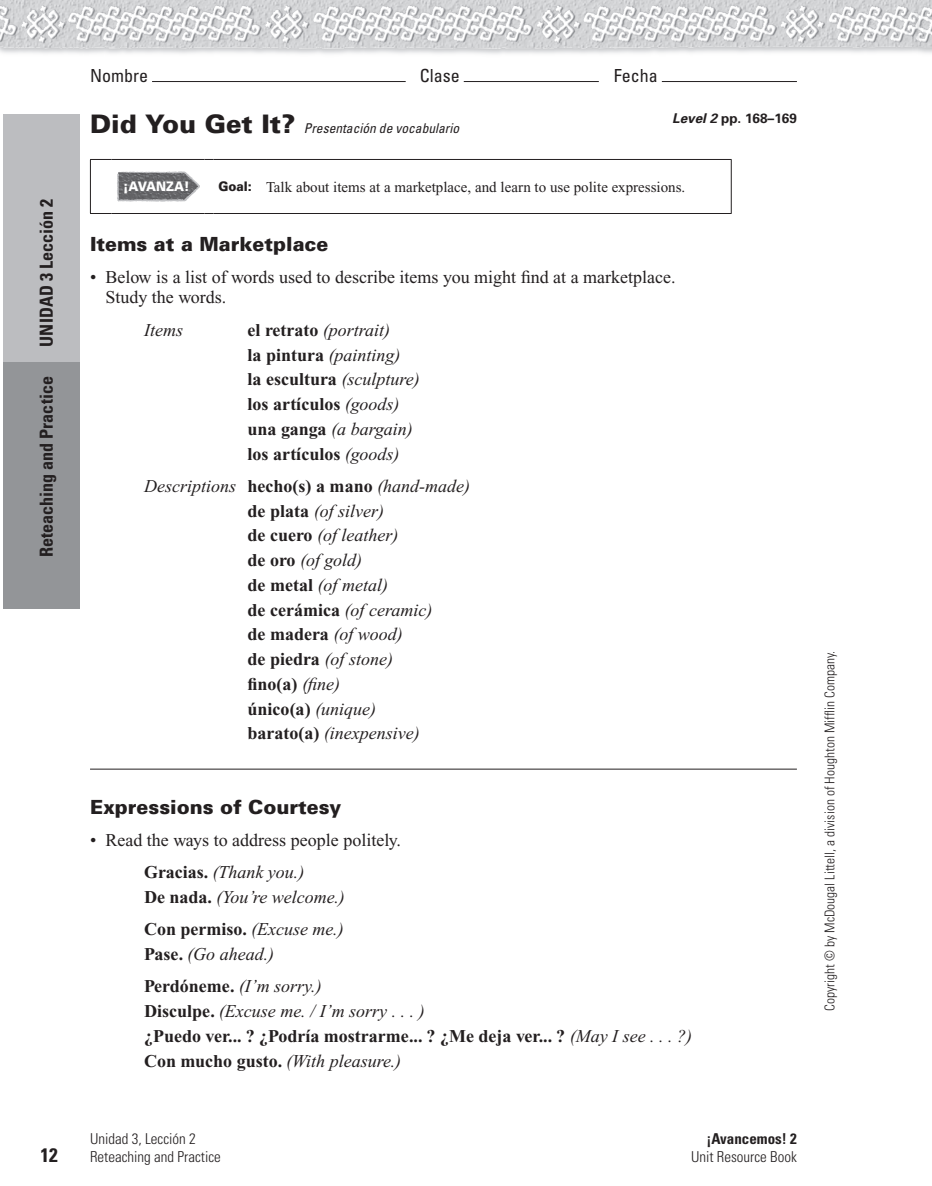
<style>
.page{position:relative;width:932px;height:1186px;background:#fff}
.page>*{position:absolute;margin:0;border:0;box-sizing:border-box;transform-origin:0 0}
.t1{font:900 19.5px "Univers";color:#231f20}
.t2{font:700 condensed 19.5px "Univers";color:#231f20}
.t3{font:italic 18px/24.8px "Times";color:#231f20}
.t4{font:700 18px/24.8px "Times";color:#231f20}
.t5{font:18px/20.2px "Times";color:#231f20}
.t6{font:700 condensed 18px "Univers";color:#231f20}
.t7{font:condensed 18px "Univers";color:#231f20}
.t8{font:15px "Times";color:#231f20}
.t9{font:300 condensed 15px/18px "Univers";color:#231f20}
.t10{font:700 condensed 15px "Univers";color:#231f20}
.t11{font:300 condensed 13.5px "Univers";color:#231f20}
.t12{font:italic condensed 13.5px "Univers";color:#231f20}
.t13{font:700 13.5px "Univers";color:#231f20}
.t14{font:900 13.2px "Univers";color:#fff;scale:.91 1}
.s1{font-weight:900;font-style:normal;font-stretch:normal;font-size:25.5px}
.s2{font-style:italic}
.s3{font-family:"Univers";font-weight:900;font-size:13.2px}
.s4{font-weight:400;font-style:italic}
.s5{font-weight:700;font-style:normal}
.s6{font-weight:700}
</style>
<div class="page">
<img style="left:0;top:0;width:912px;height:49px">
<svg style="left:912px;top:47px;width:6px;height:7px"></svg>
<img style="left:912px;top:0;width:6px;height:47px">
<hr style="left:152px;top:81px;width:253px;height:1px;background:#231f20">
<hr style="left:464px;top:81px;width:135px;height:1px;background:#231f20">
<hr style="left:662px;top:81px;width:135px;height:1px;background:#231f20">
<img style="left:918px;top:0;width:14px;height:53px">
<img style="left:918px;top:0;width:1px;height:47px">
<hr style="left:90px;top:768px;width:706px;height:1px;background:#231f20">
<svg style="left:90px;top:159px;width:21px;height:1px"></svg>
<hr style="left:90px;top:160px;width:1px;height:53px;background:#231f20">
<hr style="left:111px;top:159px;width:93px;height:1px;background:#231f20">
<hr style="left:213px;top:159px;width:44px;height:1px;background:#231f20">
<hr style="left:266px;top:159px;width:465px;height:1px;background:#231f20">
<hr style="left:730px;top:160px;width:1px;height:53px;background:#231f20">
<svg style="left:90px;top:213px;width:21px;height:1px"></svg>
<hr style="left:111px;top:213px;width:93px;height:1px;background:#231f20">
<hr style="left:213px;top:213px;width:44px;height:1px;background:#231f20">
<hr style="left:266px;top:213px;width:465px;height:1px;background:#231f20">
<svg style="left:117px;top:171px;width:83px;height:31px;background:#848587"></svg>
<div style="left:3px;top:361px;width:77px;height:248px;background:#939598"></div>
<div style="left:3px;top:114px;width:77px;height:248px;background:#bcbdc0"></div>
<p class="t7" style="left:90px;top:64px;width:59px">Nombre</p>
<p class="t7" style="left:420px;top:64px;width:41px">Clase</p>
<p class="t7" style="left:614px;top:64px;width:45px">Fecha</p>
<p class="t12" style="left:90px;top:119px;width:370px"><span class="s1">Did You Get It?</span> Presentación de vocabulario</p>
<p class="t13" style="left:672px;top:110px;width:126px"><span class="s2">Level 2</span> pp. 168–169</p>
<p class="t6" style="left:35px;top:346px;width:149px;rotate:-90deg">UNIDAD 3 Lección 2</p>
<p class="t6" style="left:35px;top:557px;width:182px;rotate:-90deg">Reteaching and Practice</p>
<p class="t14" style="left:123px;top:178px;width:74px">¡AVANZA!</p>
<p class="t8" style="left:218px;top:179px;width:468px"><span class="s3">Goal:</span> Talk about items at a marketplace, and learn to use polite expressions.</p>
<p class="t1" style="left:90px;top:232px;width:240px">Items at a Marketplace</p>
<p class="t5" style="left:105px;top:267px;width:571px;text-indent:-15px">• Below is a list of words used to describe items you might find at a marketplace.<br>Study the words.</p>
<p class="t3" style="left:144px;top:317px;width:40px">Items</p>
<p class="t4" style="left:247px;top:317px;width:174px">el retrato <span class="s4">(portrait)<br></span>la pintura <span class="s4">(painting)<br></span>la escultura <span class="s4">(sculpture) </span>los artículos <span class="s4">(goods) </span>una ganga <span class="s4">(a bargain) </span>los artículos <span class="s4">(goods)</span></p>
<p class="t3" style="left:248px;top:473px;width:224px;text-indent:-104px">Descriptions <span class="s5">hecho(s) a mano</span> (hand-made) <span class="s5">de plata</span> (of silver)<br><span class="s5">de cuero</span> (of leather)<br><span class="s5">de oro</span> (of gold)<br><span class="s5">de metal</span> (of metal)<br><span class="s5">de cerámica</span> (of ceramic)<br><span class="s5">de madera</span> (of wood)<br><span class="s5">de piedra</span> (of stone)<br><span class="s5">fino(a)</span> (fine)<br><span class="s5">único(a)</span> (unique)<br><span class="s5">barato(a)</span> (inexpensive)</p>
<p class="t1" style="left:90px;top:794px;width:253px">Expressions of Courtesy</p>
<p class="t5" style="left:144px;top:823px;width:258px;line-height:32.2px;text-indent:-54px">• Read the ways to address people politely.<br><span class="s6">Gracias.</span> <span class="s2">(Thank you.)</span></p>
<p class="t3" style="left:144px;top:881px;width:202px;line-height:32.2px"><span class="s5">De nada.</span> (You’re welcome.)<br><span class="s5">Con permiso.</span> (Excuse me.)</p>
<p class="t3" style="left:144px;top:938px;width:179px;line-height:32.2px"><span class="s5">Pase.</span> (Go ahead.)<br><span class="s5">Perdóneme.</span> (I’m sorry.)</p>
<p class="t4" style="left:144px;top:998px;width:549px">Disculpe. <span class="s4">(Excuse me. / I’m sorry . . . )<br></span>¿Puedo ver... ? ¿Podría mostrarme... ? ¿Me deja ver... ? <span class="s4">(May I see . . . ?)<br></span>Con mucho gusto. <span class="s4">(With pleasure.)</span></p>
<p class="t9" style="left:90px;top:1129px;width:132px">Unidad 3, Lección 2<br>Reteaching and Practice</p>
<p class="t10" style="left:706px;top:1128px;width:92px">¡Avancemos! 2</p>
<p class="t2" style="left:40px;top:1142px;width:19px">12</p>
<p class="t9" style="left:691px;top:1147px;width:107px">Unit Resource Book</p>
<p class="t11" style="left:821px;top:1010px;width:361px;rotate:-90deg">Copyright © by McDougal Littell, a division of Houghton Mifflin Company.</p>
</div>
